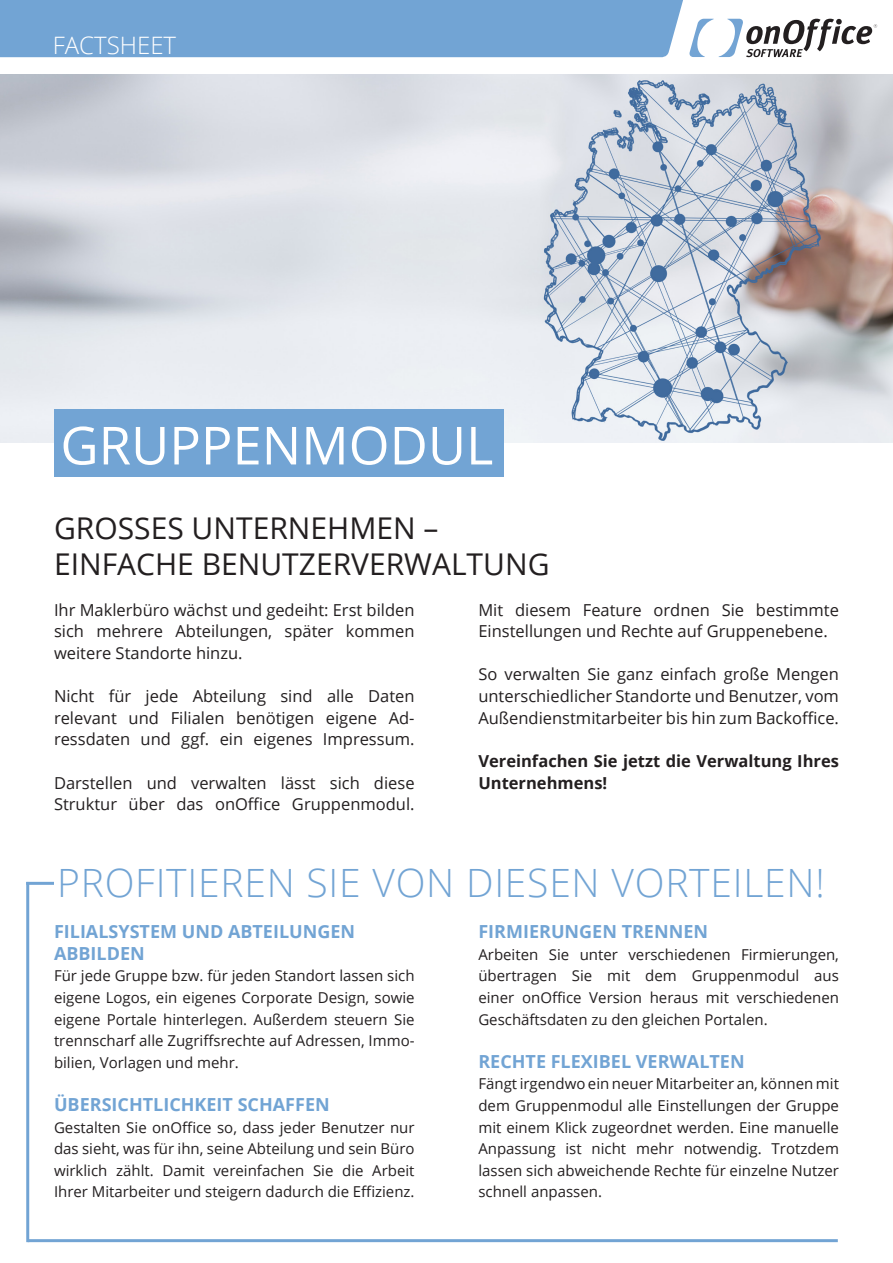
<style>
.page{position:relative;width:893px;height:1263px;background:#fff}
.page>*{position:absolute;margin:0;border:0;box-sizing:border-box;transform-origin:0 0}
.t1{font:52.5px "Open Sans";color:#fff}
.t2{font:300 39px "Open Sans";letter-spacing:.02em;color:#72a4d4}
.t3{font:30px "Open Sans";color:#231f20}
.t4{font:300 24px "Open Sans";color:#fff}
.t5{font:700 18px "Open Sans";color:#72a4d4}
.t6{font:16.5px/21.6px "Open Sans";color:#231f20}
.t7{font:700 16.5px/21.6px "Open Sans";color:#231f20}
.t8{font:15px/21.6px "Open Sans";color:#231f20;text-align:justify}
</style>
<div class="page">
<hr style="left:26px;top:882px;width:28px;height:3px;background:#72a4d4">
<img style="left:0;top:74px;width:893px;height:369px">
<div style="left:54px;top:409px;width:450px;height:68px;background:#72a4d4"></div>
<svg style="left:0;top:0;width:877px;height:57px"></svg>
<hr style="left:28px;top:1239px;width:810px;height:3px;background:#72a4d4">
<hr style="left:26px;top:882px;width:3px;height:360px;background:#72a4d4">
<p class="t4" style="left:53px;top:29px;width:125px">FACTSHEET</p>
<p class="t1" style="left:60px;top:409px;width:434px">GRUPPENMODUL</p>
<p class="t3" style="left:54px;top:507px;width:386px">GROSSES UNTERNEHMEN –</p>
<p class="t3" style="left:54px;top:543px;width:497px">EINFACHE BENUTZERVERWALTUNG</p>
<p class="t6" style="left:54px;top:598px;width:362px">Ihr Maklerbüro wächst und gedeiht: Erst bilden</p>
<p class="t6" style="left:54px;top:620px;width:362px">sich mehrere Abteilungen, später kommen</p>
<p class="t6" style="left:54px;top:642px;width:190px">weitere Standorte hinzu.</p>
<p class="t6" style="left:54px;top:685px;width:362px">Nicht für jede Abteilung sind alle Daten</p>
<p class="t6" style="left:54px;top:706px;width:362px">relevant und Filialen benötigen eigene Ad&shy;ressdaten und ggf. ein eigenes Impressum.</p>
<p class="t6" style="left:54px;top:771px;width:362px">Darstellen und verwalten lässt sich diese</p>
<p class="t6" style="left:54px;top:793px;width:362px">Struktur über das onOffice Gruppenmodul.</p>
<p class="t6" style="left:478px;top:598px;width:362px">Mit diesem Feature ordnen Sie bestimmte</p>
<p class="t6" style="left:478px;top:620px;width:351px">Einstellungen und Rechte auf Gruppenebene.</p>
<p class="t6" style="left:478px;top:663px;width:362px">So verwalten Sie ganz einfach große Mengen</p>
<p class="t6" style="left:478px;top:685px;width:362px">unterschiedlicher Standorte und Benutzer, vom<br>Außendienstmitarbeiter bis hin zum Backoffice.</p>
<p class="t7" style="left:478px;top:750px;width:362px">Vereinfachen Sie jetzt die Verwaltung Ihres<br>Unternehmens!</p>
<p class="t2" style="left:57px;top:856px;width:769px">PROFITIEREN SIE VON DIESEN VORTEILEN!</p>
<p class="t5" style="left:54px;top:919px;width:303px">FILIALSYSTEM UND ABTEILUNGEN</p>
<p class="t5" style="left:54px;top:940px;width:92px">ABBILDEN</p>
<p class="t8" style="left:54px;top:965px;width:362px">Für jede Gruppe bzw. für jeden Standort lassen sich eigene Logos, ein eigenes Corporate Design, sowie eigene Portale hinterlegen. Außerdem steuern Sie trennscharf alle Zugriffsrechte auf Adressen, Immo&shy;bilien, Vorlagen und mehr.</p>
<p class="t5" style="left:54px;top:1092px;width:277px">ÜBERSICHTLICHKEIT SCHAFFEN</p>
<p class="t8" style="left:54px;top:1116px;width:362px">Gestalten Sie onOffice so, dass jeder Benutzer nur das sieht, was für ihn, seine Abteilung und sein Büro wirklich zählt. Damit vereinfachen Sie die Arbeit</p>
<p class="t8" style="left:54px;top:1181px;width:362px">Ihrer Mitarbeiter und steigern dadurch die Effizienz.</p>
<p class="t5" style="left:478px;top:919px;width:231px">FIRMIERUNGEN TRENNEN</p>
<p class="t8" style="left:478px;top:943px;width:362px">Arbeiten Sie unter verschiedenen Firmierungen,</p>
<p class="t8" style="left:478px;top:965px;width:362px">übertragen Sie mit dem Gruppenmodul aus</p>
<p class="t8" style="left:478px;top:986px;width:362px">einer onOffice Version heraus mit verschiedenen</p>
<p class="t8" style="left:478px;top:1008px;width:291px">Geschäftsdaten zu den gleichen Portalen.</p>
<p class="t5" style="left:478px;top:1048px;width:268px">RECHTE FLEXIBEL VERWALTEN</p>
<p class="t8" style="left:478px;top:1073px;width:362px">Fängt irgendwo ein neuer Mitarbeiter an, können mit dem Gruppenmodul alle Einstellungen der Gruppe mit einem Klick zugeordnet werden. Eine manuelle</p>
<p class="t8" style="left:478px;top:1137px;width:362px">Anpassung ist nicht mehr notwendig. Trotzdem</p>
<p class="t8" style="left:478px;top:1159px;width:362px">lassen sich abweichende Rechte für einzelne Nutzer schnell anpassen.</p>
</div>
